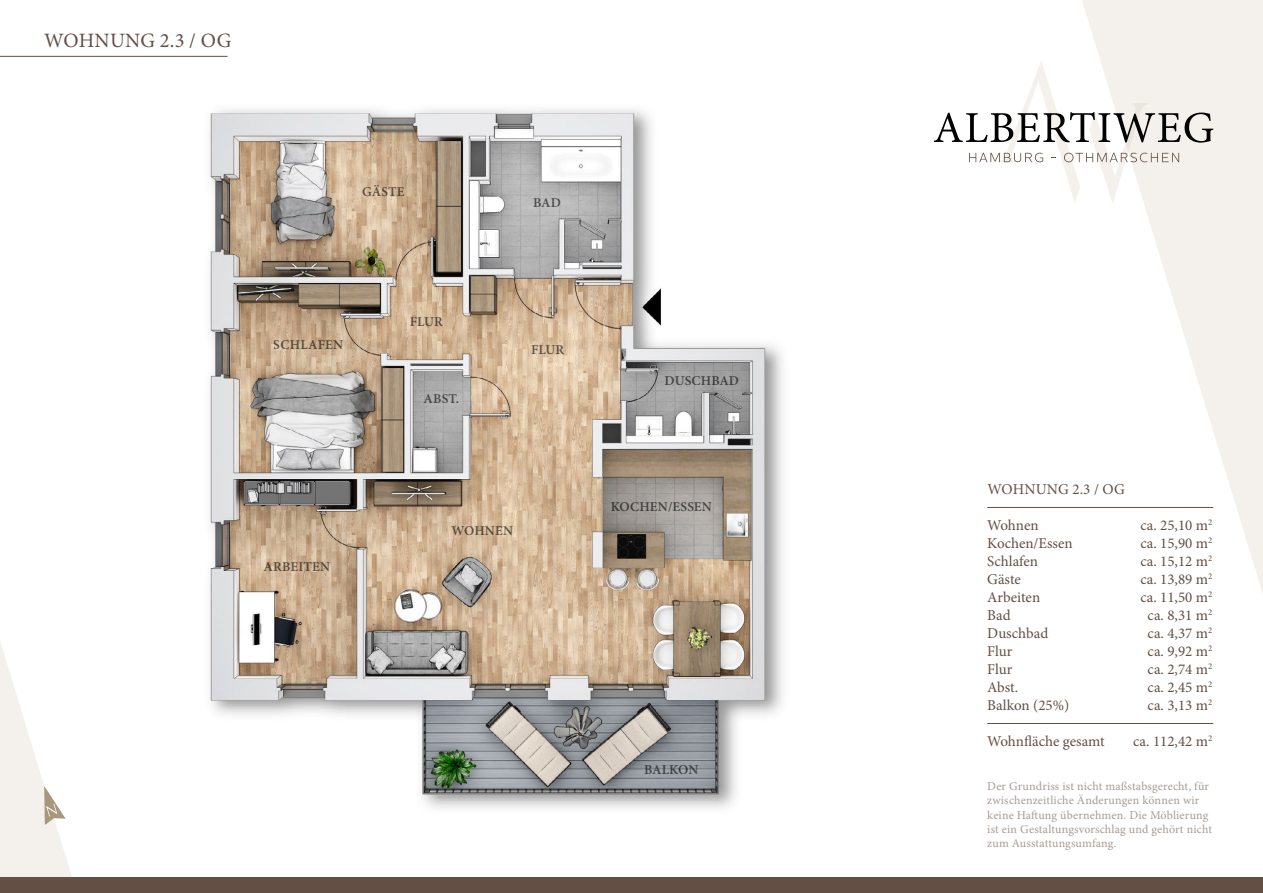
<style>
.page{position:relative;width:1263px;height:893px;background:#fff}
.page>*{position:absolute;margin:0;border:0;box-sizing:border-box;transform-origin:0 0}
.t1{font:20.4px "Minion Pro";letter-spacing:.01em;color:#634f43}
.t2{font:15px "Minion Pro";color:#634f43}
.t3{font:600 13.5px "Minion Pro";letter-spacing:.01em;color:#000}
.t4{font:12px/14.4px "Minion Pro";letter-spacing:.015em;color:#a99b92}
</style>
<div class="page">
<svg style="left:1082px;top:0;width:181px;height:724px"></svg>
<svg style="left:0;top:55px;width:154px;height:822px"></svg>
<svg style="left:934px;top:60px;width:279px;height:144px"></svg>
<div style="left:0;top:877px;width:1263px;height:16px;background:#634f43"></div>
<svg style="left:44px;top:786px;width:22px;height:39px"></svg>
<hr style="left:0;top:56px;width:227px;height:1px;background:#634f43">
<hr style="left:987px;top:507px;width:226px;height:1px;background:#634f43">
<hr style="left:987px;top:723px;width:226px;height:1px;background:#634f43">
<img style="left:93px;top:91px;width:690px;height:727px">
<h1 class="t1" style="left:44px;top:27px;width:188px">WOHNUNG 2.3 / OG</h1>
<p class="t3" style="left:362px;top:183px;width:44px">GÄSTE</p>
<p class="t3" style="left:274px;top:335px;width:71px">SCHLAFEN</p>
<p class="t3" style="left:410px;top:313px;width:35px">FLUR</p>
<p class="t3" style="left:424px;top:389px;width:37px">ABST.</p>
<p class="t3" style="left:533px;top:194px;width:29px">BAD</p>
<p class="t3" style="left:531px;top:340px;width:35px">FLUR</p>
<p class="t3" style="left:264px;top:557px;width:68px">ARBEITEN</p>
<p class="t3" style="left:451px;top:522px;width:63px">WOHNEN</p>
<p class="t3" style="left:664px;top:371px;width:76px">DUSCHBAD</p>
<p class="t3" style="left:610px;top:497px;width:103px">KOCHEN/ESSEN</p>
<p class="t3" style="left:644px;top:760px;width:56px">BALKON</p>
<p class="t2" style="left:987px;top:479px;width:139px">WOHNUNG 2.3 / OG</p>
<p class="t2" style="left:987px;top:515px;width:53px">Wohnen</p>
<p class="t2" style="left:1140px;top:515px;width:73px">ca. 25,10 m<sup>2</sup></p>
<p class="t2" style="left:987px;top:533px;width:87px">Kochen/Essen</p>
<p class="t2" style="left:1140px;top:533px;width:73px">ca. 15,90 m<sup>2</sup></p>
<p class="t2" style="left:987px;top:551px;width:52px">Schlafen</p>
<p class="t2" style="left:1140px;top:551px;width:73px">ca. 15,12 m<sup>2</sup></p>
<p class="t2" style="left:987px;top:569px;width:35px">Gäste</p>
<p class="t2" style="left:1140px;top:569px;width:73px">ca. 13,89 m<sup>2</sup></p>
<p class="t2" style="left:987px;top:587px;width:54px">Arbeiten</p>
<p class="t2" style="left:1140px;top:587px;width:73px">ca. 11,50 m<sup>2</sup></p>
<p class="t2" style="left:987px;top:605px;width:25px">Bad</p>
<p class="t2" style="left:1147px;top:605px;width:66px">ca. 8,31 m<sup>2</sup></p>
<p class="t2" style="left:987px;top:623px;width:62px">Duschbad</p>
<p class="t2" style="left:1147px;top:623px;width:66px">ca. 4,37 m<sup>2</sup></p>
<p class="t2" style="left:987px;top:641px;width:27px">Flur</p>
<p class="t2" style="left:1147px;top:641px;width:66px">ca. 9,92 m<sup>2</sup></p>
<p class="t2" style="left:987px;top:659px;width:27px">Flur</p>
<p class="t2" style="left:1147px;top:659px;width:66px">ca. 2,74 m<sup>2</sup></p>
<p class="t2" style="left:987px;top:677px;width:32px">Abst.</p>
<p class="t2" style="left:1147px;top:677px;width:66px">ca. 2,45 m<sup>2</sup></p>
<p class="t2" style="left:987px;top:695px;width:83px">Balkon (25%)</p>
<p class="t2" style="left:1147px;top:695px;width:66px">ca. 3,13 m<sup>2</sup></p>
<p class="t2" style="left:987px;top:731px;width:119px">Wohnfläche gesamt</p>
<p class="t2" style="left:1133px;top:731px;width:81px">ca. 112,42 m<sup>2</sup></p>
<p class="t4" style="left:987px;top:779px;width:226px">Der Grundriss ist nicht maßstabsgerecht, für zwischenzeitliche Änderungen können wir keine Haftung übernehmen. Die Möblierung ist ein Gestaltungsvorschlag und gehört nicht zum Ausstattungsumfang.</p>
</div>
